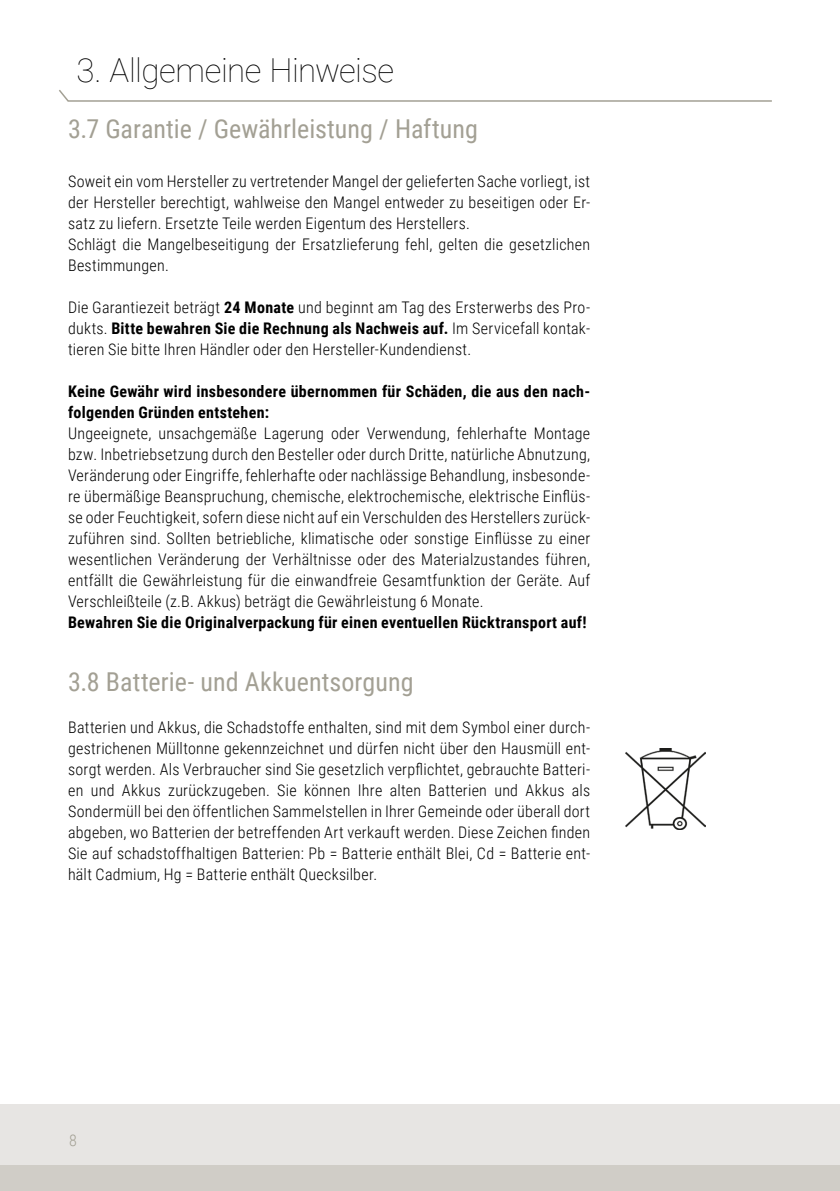
<style>
.page{position:relative;width:840px;height:1191px;background:#fff}
.page>*{position:absolute;margin:0;border:0;box-sizing:border-box;transform-origin:0 0}
.t1{font:100 33px "Roboto";letter-spacing:-.02em;color:#000}
.t2{font:26px "Roboto Condensed";color:#a3a094}
.t3{font:300 16px/21px "Roboto Condensed";letter-spacing:.015em;color:#000;text-align:justify}
.t4{font:700 16px/21px "Roboto Condensed";letter-spacing:.02em;color:#000}
.t5{font:300 16px "Roboto Condensed";color:#a3a094}
.s1{font-weight:700}
</style>
<div class="page">
<div style="left:0;top:1104px;width:839px;height:73px;background:#e7e5e3"></div>
<div style="left:0;top:1164px;width:839px;height:27px;background:#d0cdc7"></div>
<img style="left:625px;top:748px;width:80px;height:82px">
<svg style="left:59px;top:90px;width:713px;height:12px"></svg>
<h1 class="t1" style="left:77px;top:47px;width:319px">3. Allgemeine Hinweise</h1>
<h2 class="t2" style="left:68px;top:111px;width:411px">3.7 Garantie / Gewährleistung / Haftung</h2>
<p class="t3" style="left:68px;top:170px;width:523px;text-align:left">Soweit ein vom Hersteller zu vertretender Mangel der gelieferten Sache vorliegt, ist der Hersteller berechtigt, wahlweise den Mangel entweder zu beseitigen oder Er&shy;satz zu liefern. Ersetzte Teile werden Eigentum des Herstellers.<br>Schlägt die Mangelbeseitigung der Ersatzlieferung fehl, gelten die gesetzlichen Bestimmungen.</p>
<p class="t3" style="left:68px;top:296px;width:523px">Die Garantiezeit beträgt <span class="s1">24 Monate</span> und beginnt am Tag des Ersterwerbs des Pro&shy;dukts. <span class="s1">Bitte bewahren Sie die Rechnung als Nachweis auf.</span> Im Servicefall kontak&shy;tieren Sie bitte Ihren Händler oder den Hersteller-Kundendienst.</p>
<p class="t4" style="left:68px;top:380px;width:523px">Keine Gewähr wird insbesondere übernommen für Schäden, die aus den nach&shy;folgenden Gründen entstehen:</p>
<p class="t3" style="left:68px;top:422px;width:523px">Ungeeignete, unsachgemäße Lagerung oder Verwendung, fehlerhafte Montage bzw. Inbetriebsetzung durch den Besteller oder durch Dritte, natürliche Abnutzung, Veränderung oder Eingriffe, fehlerhafte oder nachlässige Behandlung, insbesonde&shy;re übermäßige Beanspruchung, chemische, elektrochemische, elektrische Einflüs&shy;se oder Feuchtigkeit, sofern diese nicht auf ein Verschulden des Herstellers zurück&shy;zuführen sind. Sollten betriebliche, klimatische oder sonstige Einflüsse zu einer wesentlichen Veränderung der Verhältnisse oder des Materialzustandes führen, entfällt die Gewährleistung für die einwandfreie Gesamtfunktion der Geräte. Auf Verschleißteile (z.B. Akkus) beträgt die Gewährleistung 6 Monate.</p>
<p class="t4" style="left:68px;top:611px;width:519px">Bewahren Sie die Originalverpackung für einen eventuellen Rücktransport auf!</p>
<h2 class="t2" style="left:68px;top:664px;width:347px">3.8 Batterie- und Akkuentsorgung</h2>
<p class="t3" style="left:68px;top:716px;width:523px">Batterien und Akkus, die Schadstoffe enthalten, sind mit dem Symbol einer durch&shy;gestrichenen Mülltonne gekennzeichnet und dürfen nicht über den Hausmüll ent&shy;sorgt werden. Als Verbraucher sind Sie gesetzlich verpflichtet, gebrauchte Batteri&shy;en und Akkus zurückzugeben. Sie können Ihre alten Batterien und Akkus als Sondermüll bei den öffentlichen Sammelstellen in Ihrer Gemeinde oder überall dort abgeben, wo Batterien der betreffenden Art verkauft werden. Diese Zeichen finden Sie auf schadstoffhaltigen Batterien: Pb = Batterie enthält Blei, Cd = Batterie ent&shy;hält Cadmium, Hg = Batterie enthält Quecksilber.</p>
<p class="t5" style="left:69px;top:1129px;width:9px">8</p>
</div>
